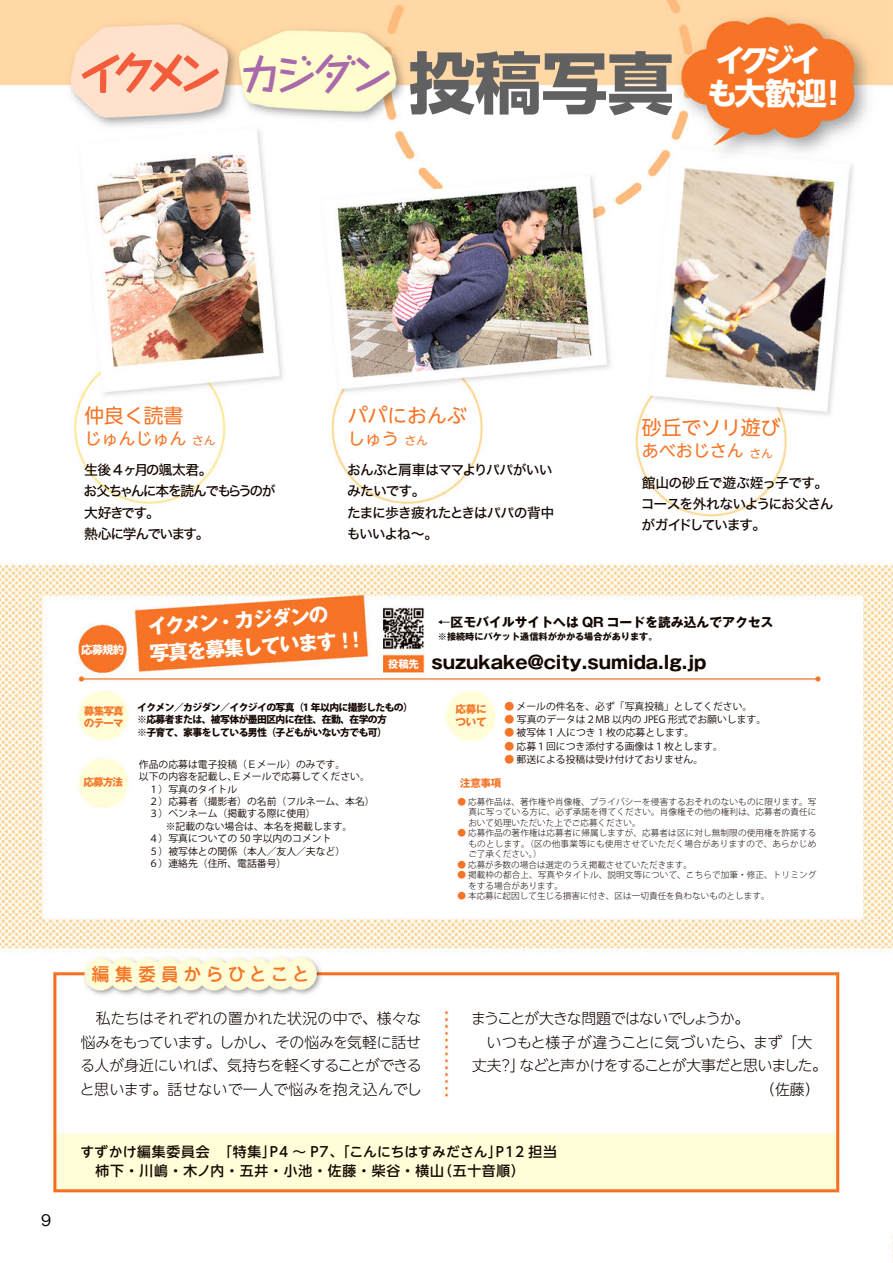
<style>
.page{position:relative;width:893px;height:1263px;background:#fff}
.page>*{position:absolute;margin:0;border:0;box-sizing:border-box;transform-origin:0 0}
.t1{font:700 66.75px "UD Shin Go NT Pro";color:#616161}
.t2{font:700 42.45px "Taka Hand Std De";letter-spacing:-.16em;color:#f45d3c}
.t3{font:700 30.9px/32.2px "UD Shin Go NT Pro";letter-spacing:-.115em;color:#fff}
.t4{font:700 19.8px/26.8px "Gothic MB101 Pro";color:#fff}
.t5{font:19.8px "UD Shin Go NT Pro";color:#f67426}
.t6{font:700 18px "Gothic MB101 Pro";color:#140700}
.t7{font:500 18px "Jun 34 Pro";letter-spacing:.24em;color:#f67426}
.t8{font:16.95px "UD Shin Go NT Pro";color:#f67426}
.t9{font:500 15.9px "Gothic BBB Pro";color:#140700}
.t10{font:300 14.85px/23.4px "UD Shin M Go Pro";letter-spacing:-.03em;color:#140700;text-align:justify}
.t11{font:300 14.85px "UD Shin M Go Pro";letter-spacing:-.005em;color:#140700}
.t12{font:300 14.85px "UD Shin M Go Pro";letter-spacing:-.07em;color:#140700}
.t13{font:300 14.85px "UD Shin M Go Pro";letter-spacing:-.06em;color:#140700}
.t14{font:13.8px/21.3px "Hira Kaku Std N W5";letter-spacing:-.08em;color:#140700}
.t15{font:500 13.8px/19.2px "UD Shin Go NT Pro";letter-spacing:.06em;color:#140700}
.t16{font:13.8px/21.3px "Hira Kaku Std N W5";letter-spacing:-.11em;color:#140700}
.t17{font:700 12.75px "Gothic MB101 Pro";color:#140700}
.t18{font:11.7px "UD Shin Go NT Pro";color:#f67426}
.t19{font:700 11.4px "Gothic MB101 Pro";color:#fff}
.t20{font:700 10.5px/12.6px "Gothic MB101 Pro";letter-spacing:-.08em;color:#f67426}
.t21{font:700 10.5px "Gothic MB101 Pro";color:#fff}
.t22{font:9.75px/12.3px "Koz Go Pro";color:#140700}
.t23{font:800 9.75px/12.3px "Koz Go Pro";letter-spacing:-.06em;color:#140700}
.t24{font:700 9.15px "Gothic MB101 Pro";color:#140700}
.t25{font:300 8.55px/10.5px "Koz Go Pro";color:#140700;text-align:justify}
.s1{color:#a96aac}
.s2{color:#f67426}
</style>
<div class="page">
<img style="left:0;top:0;width:893px;height:1263px">
<svg style="left:81px;top:51px;width:139px;height:43px;background:#fdcdb7"></svg>
<h2 class="t2" style="left:80px;top:43px;width:314px">イクメン<span class="s1">カジダン</span></h2>
<h1 class="t1" style="left:408px;top:28px;width:267px">投稿写真</h1>
<h3 class="t3" style="left:818px;top:44px;width:32px;text-indent:-103px">イクジイ!</h3>
<h3 class="t3" style="left:707px;top:76px;width:122px">も大歓迎</h3>
<h3 class="t9" style="left:41px;top:1207px;width:12px">9</h3>
<h3 class="t5" style="left:84px;top:399px;width:101px">仲良く読書</h3>
<h3 class="t8" style="left:84px;top:425px;width:104px">じゅんじゅん</h3>
<h3 class="t16" style="left:84px;top:459px;width:194px">生後 4ヶ月の颯太君。<br>お父ちゃんに本を読んでもらうのが大好きです。<br>熱心に学んでいます。</h3>
<h3 class="t18" style="left:192px;top:431px;width:25px">さん</h3>
<h3 class="t5" style="left:348px;top:399px;width:120px">パパにおんぶ</h3>
<h3 class="t18" style="left:404px;top:432px;width:25px">さん</h3>
<h3 class="t8" style="left:348px;top:425px;width:53px">しゅう</h3>
<h3 class="t14" style="left:347px;top:459px;width:209px">おんぶと肩車はママよりパパがいいみたいです。<br>たまに歩き疲れたときはパパの背中もいいよね~。</h3>
<h3 class="t5" style="left:642px;top:412px;width:140px">砂丘でソリ遊び</h3>
<h3 class="t18" style="left:750px;top:444px;width:25px">さん</h3>
<h3 class="t8" style="left:642px;top:437px;width:104px">あべおじさん</h3>
<h3 class="t14" style="left:641px;top:472px;width:194px">館山の砂丘で遊ぶ姪っ子です。コースを外れないようにお父さんがガイドしています。</h3>
<h3 class="t19" style="left:81px;top:640px;width:44px">応募規約</h3>
<p class="t20" style="left:84px;top:703px;width:41px">募集写真のテーマ</p>
<p class="t20" style="left:83px;top:774px;width:41px">応募方法</p>
<h3 class="t4" style="left:147px;top:611px;width:218px;rotate:-4deg">イクメン・カジダンの<br>写真を募集しています !!</h3>
<p class="t21" style="left:388px;top:655px;width:32px">投稿先</p>
<p class="t23" style="left:137px;top:702px;width:277px">イクメン／カジダン／イクジイの写真（1 年以内に撮影したもの( ※応募者または、被写体が墨田区内に在住、在勤、在学の方<br>※子育て、家事をしている男性（子どもがいない方でも可(</p>
<p class="t22" style="left:232px;top:758px;width:139px;text-indent:-93px">作品の応募は電子投稿（Ｅメール）のみです。<br>Ｅメールで応募してください。</p>
<p class="t22" style="left:139px;top:771px;width:237px">以下の内容を記載し、<br>　１）写真のタイトル<br>　２）応募者（撮影者）の名前（フルネーム、本名(　３）ペンネーム（掲載する際に使用(<br>　　　※記載のない場合は、本名を掲載します。<br>　４）写真についての 50 字以内のコメント<br>　５）被写体との関係（本人／友人／夫など(<br>　６）連絡先（住所、電話番号(</p>
<h3 class="t17" style="left:438px;top:611px;width:337px">←区モバイルサイトへは QR コードを読み込んでアクセス</h3>
<p class="t24" style="left:438px;top:629px;width:221px">※接続時にパケット通信料がかかる場合があります。</p>
<h3 class="t6" style="left:431px;top:648px;width:276px">suzukake@city.sumida.lg.jp</h3>
<p class="t20" style="left:456px;top:702px;width:33px">応募について</p>
<p class="t22" style="left:505px;top:700px;width:249px"><span class="s2">●</span> メールの件名を、必ず「写真投稿」としてください。</p>
<p class="t22" style="left:505px;top:713px;width:263px"><span class="s2">●</span> 写真のデータは２MB 以内の JPEG 形式でお願いします。</p>
<p class="t22" style="left:505px;top:727px;width:191px"><span class="s2">●</span> 被写体 1 人につき 1 枚の応募とします。</p>
<p class="t22" style="left:505px;top:740px;width:220px"><span class="s2">●</span> 応募１回につき添付する画像は１枚とします。</p>
<p class="t22" style="left:505px;top:754px;width:200px"><span class="s2">●</span> 郵送による投稿は受け付けておりません。</p>
<p class="t20" style="left:460px;top:775px;width:42px">注意事項</p>
<p class="t25" style="left:468px;top:796px;width:350px;text-indent:-11px"><span class="s2">●</span> 応募作品は、著作権や肖像権、プライバシーを侵害するおそれのないものに限ります。写真に写っている方に、必ず承諾を得てください。肖像権その他の権利は、応募者の責任において処理いただいた上でご応募ください。</p>
<p class="t25" style="left:468px;top:828px;width:350px;text-indent:-11px"><span class="s2">●</span> 応募作品の著作権は応募者に帰属しますが、応募者は区に対し無制限の使用権を許諾するものとします。（区の他事業等にも使用させていただく場合がありますので、あらかじめご了承ください (。</p>
<p class="t25" style="left:457px;top:859px;width:236px"><span class="s2">●</span> 応募が多数の場合は選定のうえ掲載させていただきます。</p>
<p class="t25" style="left:468px;top:870px;width:350px;text-indent:-11px"><span class="s2">●</span> 掲載枠の都合上、写真やタイトル、説明文等について、こちらで加筆・修正、トリミングをする場合があります。</p>
<p class="t25" style="left:457px;top:891px;width:314px"><span class="s2">●</span> 本応募に起因して生じる損害に付き、区は一切責任を負わないものとします。</p>
<h3 class="t7" style="left:91px;top:960px;width:220px">編集委員からひとこと</h3>
<h3 class="t10" style="left:80px;top:1006px;width:343px">　私たちはそれぞれの置かれた状況の中で、様々な悩みをもっています。しかし、その悩みを気軽に話せる人が身近にいれば、気持ちを軽くすることができると思います。話せないで一人で悩みを抱え込んでし</h3>
<h3 class="t13" style="left:471px;top:1007px;width:280px">まうことが大きな問題ではないでしょうか。</h3>
<h3 class="t11" style="left:472px;top:1030px;width:342px">　いつもと様子が違うことに気づいたら、まず「大</h3>
<h3 class="t12" style="left:519px;top:1053px;width:309px">などと声かけをすることが大事だと思いました。</h3>
<h3 class="t10" style="left:498px;top:1053px;width:28px">？」</h3>
<h3 class="t10" style="left:472px;top:1053px;width:31px">丈夫</h3>
<h3 class="t10" style="left:760px;top:1076px;width:61px">（佐藤(</h3>
<h3 class="t15" style="left:438px;top:1142px;width:120px;text-indent:-358px">すずかけ編集委員会　「特集 P」 4 ～ P7、「こんにちはすみださん P」 12 担当（五十音順(</h3>
<h3 class="t15" style="left:81px;top:1161px;width:365px">　柿下・川嶋・木ノ内・五井・小池・佐藤・柴谷・横山</h3>
</div>
